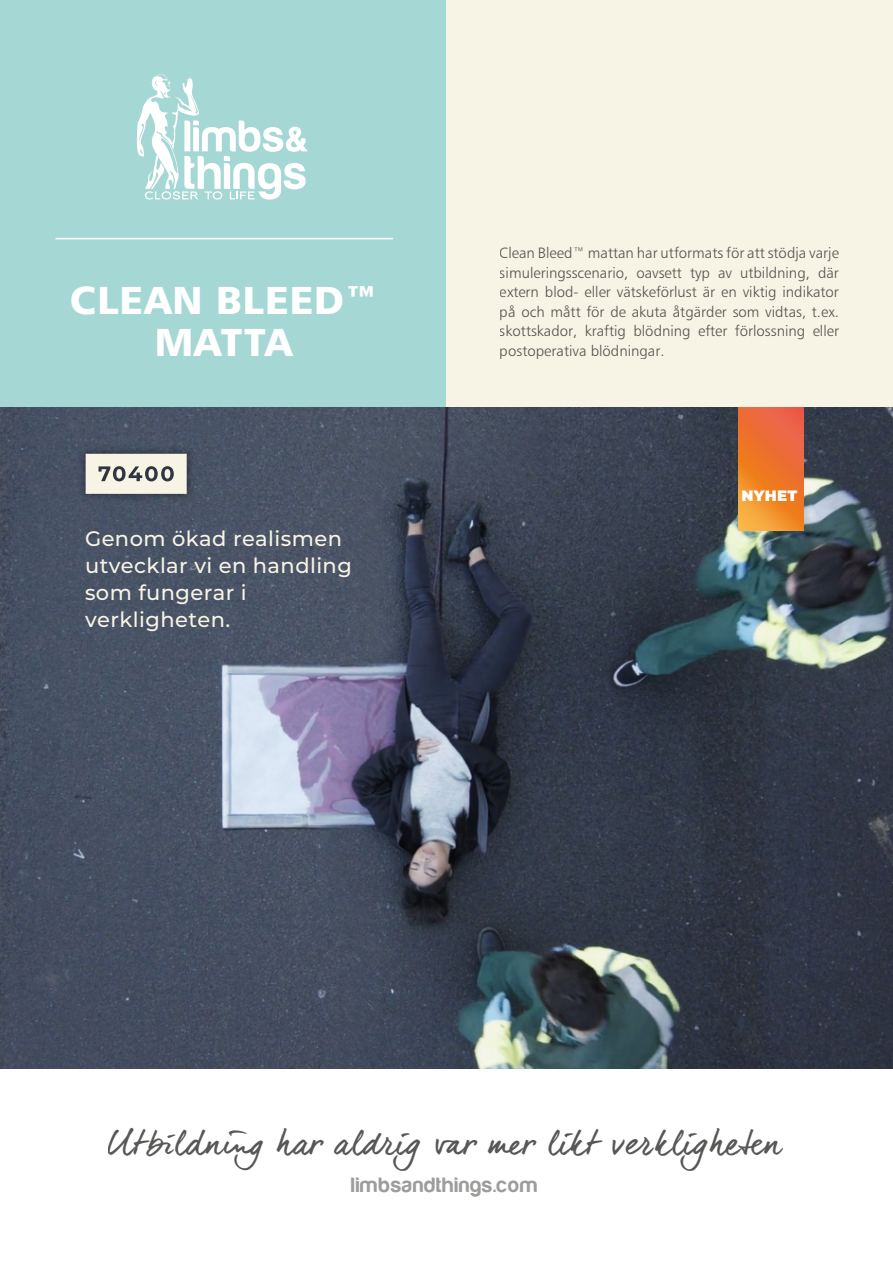
<style>
.page{position:relative;width:893px;height:1263px;background:#fff}
.page>*{position:absolute;margin:0;border:0;box-sizing:border-box;transform-origin:0 0}
.t1{font:39px/42px "Humanist 777 BT Black B";letter-spacing:.02em;color:#fff;text-align:center}
.t2{font:32.85px "dear Joe 6";color:#575756}
.t3{font:21.6px "Harabara";letter-spacing:.05em;color:#9d9d9c}
.t4{font:500 21px/27px "Montserrat";letter-spacing:.02em;color:#f7f4e6}
.t5{font:15px/19.5px "Humanist 777 BT Light B";color:#575756;text-align:justify}
.t6{font:900 15px "Montserrat";letter-spacing:.02em;color:#fff}
</style>
<div class="page">
<img style="left:0;top:407px;width:893px;height:662px">
<svg style="left:739px;top:407px;width:64px;height:123px;background:#ef7a31"></svg>
<div style="left:76px;top:444px;width:121px;height:59px;background:#000;opacity:.4"></div>
<svg style="left:86px;top:454px;width:101px;height:40px;background:#dcdbd0"></svg>
<div style="left:0;top:0;width:446px;height:407px;background:#a5d7d5"></div>
<div style="left:446px;top:0;width:447px;height:407px;background:#f7f4e6"></div>
<svg style="left:137px;top:74px;width:171px;height:126px"></svg>
<hr style="left:56px;top:238px;width:336px;height:1px;background:#fff">
<h1 class="t1" style="left:70px;top:278px;width:309px">CLEAN BLEED™<br>MATTA</h1>
<h3 class="t4" style="left:85px;top:524px;width:268px">Genom ökad realismen utvecklar vi en handling som fungerar i verkligheten.</h3>
<p class="t5" style="left:500px;top:243px;width:341px">Clean Bleed™ mattan har utformats för att stödja varje simuleringsscenario, oavsett typ av utbildning, där extern blod- eller vätskeförlust är en viktig indikator på och mått för de akuta åtgärder som vidtas, t.ex. skottskador, kraftig blödning efter förlossning eller postoperativa blödningar.</p>
<p class="t6" style="left:741px;top:484px;width:57px">NYHET</p>
<h2 class="t2" style="left:108px;top:1123px;width:675px">Utbildning har aldrig var mer likt verkligheten</h2>
<h3 class="t3" style="left:351px;top:1173px;width:188px">limbsandthings.com</h3>
</div>
